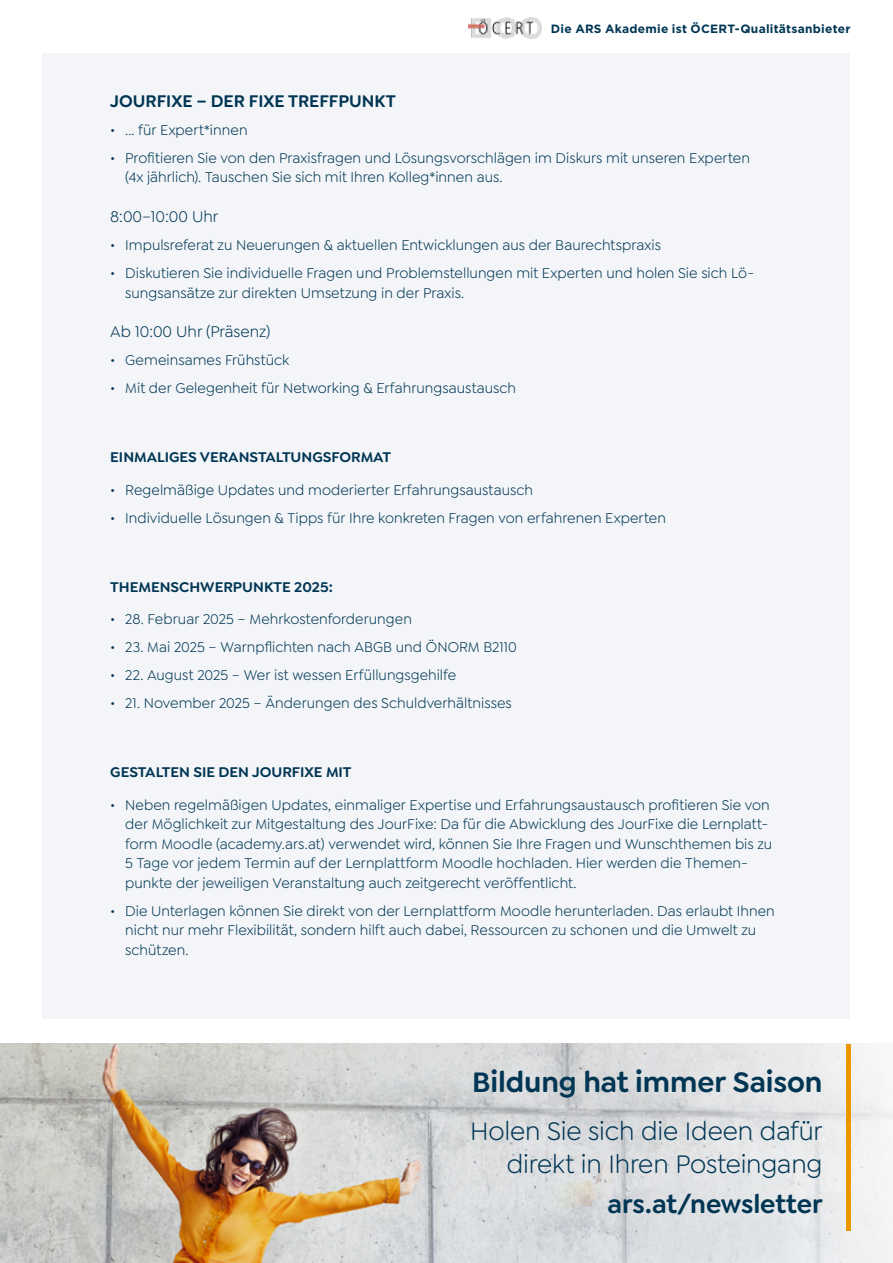
<style>
.page{position:relative;width:893px;height:1263px;background:#fff}
.page>*{position:absolute;margin:0;border:0;box-sizing:border-box;transform-origin:0 0}
.t1{font:600 30px "Goldplay";letter-spacing:-.005em;color:#003654}
.t2{font:27px/32.4px "Goldplay";letter-spacing:-.01em;color:#003654;text-align:right}
.t3{font:600 27px "Goldplay";letter-spacing:-.005em;color:#003654}
.t4{font:600 18px "Goldplay";color:#003654}
.t5{font:16.5px "Goldplay";color:#003654}
.t6{font:15px/19.5px "Goldplay";letter-spacing:.005em;color:#003654}
.t7{font:600 15px "Goldplay";color:#003654}
.t8{font:700 12px "Gotham";letter-spacing:.02em;color:#003654}
</style>
<div class="page">
<img style="left:468px;top:17px;width:73px;height:22px">
<div style="left:43px;top:53px;width:807px;height:965px;background:#f3f5f8"></div>
<img style="left:0;top:1044px;width:893px;height:219px">
<hr style="left:846px;top:1044px;width:4px;height:186px;background:#ec9700">
<p class="t8" style="left:551px;top:21px;width:301px">Die ARS Akademie ist ÖCERT-Qualitätsanbieter</p>
<p class="t4" style="left:110px;top:90px;width:287px">JOURFIXE – DER FIXE TREFFPUNKT</p>
<p class="t6" style="left:110px;top:120px;width:139px">• ... für Expert*innen</p>
<p class="t6" style="left:125px;top:148px;width:626px;text-indent:-15px">• Profitieren Sie von den Praxisfragen und Lösungsvorschlägen im Diskurs mit unseren Experten (4x jährlich). Tauschen Sie sich mit Ihren Kolleg*innen aus.</p>
<p class="t5" style="left:110px;top:207px;width:110px">8:00–10:00 Uhr</p>
<p class="t6" style="left:110px;top:235px;width:552px">• Impulsreferat zu Neuerungen &amp; aktuellen Entwicklungen aus der Baurechtspraxis</p>
<p class="t6" style="left:125px;top:263px;width:630px;text-indent:-15px">• Diskutieren Sie individuelle Fragen und Problemstellungen mit Experten und holen Sie sich Lö&shy;sungsansätze zur direkten Umsetzung in der Praxis.</p>
<p class="t5" style="left:110px;top:323px;width:162px">Ab 10:00 Uhr (Präsenz)</p>
<p class="t6" style="left:110px;top:351px;width:180px">• Gemeinsames Frühstück</p>
<p class="t6" style="left:110px;top:379px;width:407px">• Mit der Gelegenheit für Networking &amp; Erfahrungsaustausch</p>
<p class="t7" style="left:110px;top:448px;width:282px">EINMALIGES VERANSTALTUNGSFORMAT</p>
<p class="t6" style="left:110px;top:480px;width:424px">• Regelmäßige Updates und moderierter Erfahrungsaustausch</p>
<p class="t6" style="left:110px;top:508px;width:557px">• Individuelle Lösungen &amp; Tipps für Ihre konkreten Fragen von erfahrenen Experten</p>
<p class="t7" style="left:110px;top:577px;width:224px">THEMENSCHWERPUNKTE 2025:</p>
<p class="t6" style="left:110px;top:609px;width:303px">• 28. Februar 2025 – Mehrkostenforderungen</p>
<p class="t6" style="left:110px;top:637px;width:408px">• 23. Mai 2025 – Warnpflichten nach ABGB und ÖNORM B2110</p>
<p class="t6" style="left:110px;top:665px;width:347px">• 22. August 2025 – Wer ist wessen Erfüllungsgehilfe</p>
<p class="t6" style="left:110px;top:693px;width:403px">• 21. November 2025 – Änderungen des Schuldverhältnisses</p>
<p class="t7" style="left:110px;top:763px;width:243px">GESTALTEN SIE DEN JOURFIXE MIT</p>
<p class="t6" style="left:125px;top:795px;width:648px;text-indent:-15px">• Neben regelmäßigen Updates, einmaliger Expertise und Erfahrungsaustausch profitieren Sie von der Möglichkeit zur Mitgestaltung des JourFixe: Da für die Abwicklung des JourFixe die Lernplatt&shy;form Moodle (academy.ars.at) verwendet wird, können Sie Ihre Fragen und Wunschthemen bis zu 5 Tage vor jedem Termin auf der Lernplattform Moodle hochladen. Hier werden die Themen&shy;punkte der jeweiligen Veranstaltung auch zeitgerecht veröffentlicht.</p>
<p class="t6" style="left:125px;top:901px;width:651px;text-indent:-15px">• Die Unterlagen können Sie direkt von der Lernplattform Moodle herunterladen. Das erlaubt Ihnen nicht nur mehr Flexibilität, sondern hilft auch dabei, Ressourcen zu schonen und die Umwelt zu schützen.</p>
<h1 class="t1" style="left:472px;top:1064px;width:352px">Bildung hat immer Saison</h1>
<h2 class="t2" style="left:470px;top:1115px;width:354px">Holen Sie sich die Ideen dafür direkt in Ihren Posteingang</h2>
<h2 class="t3" style="left:607px;top:1187px;width:217px">ars.at/newsletter</h2>
</div>
